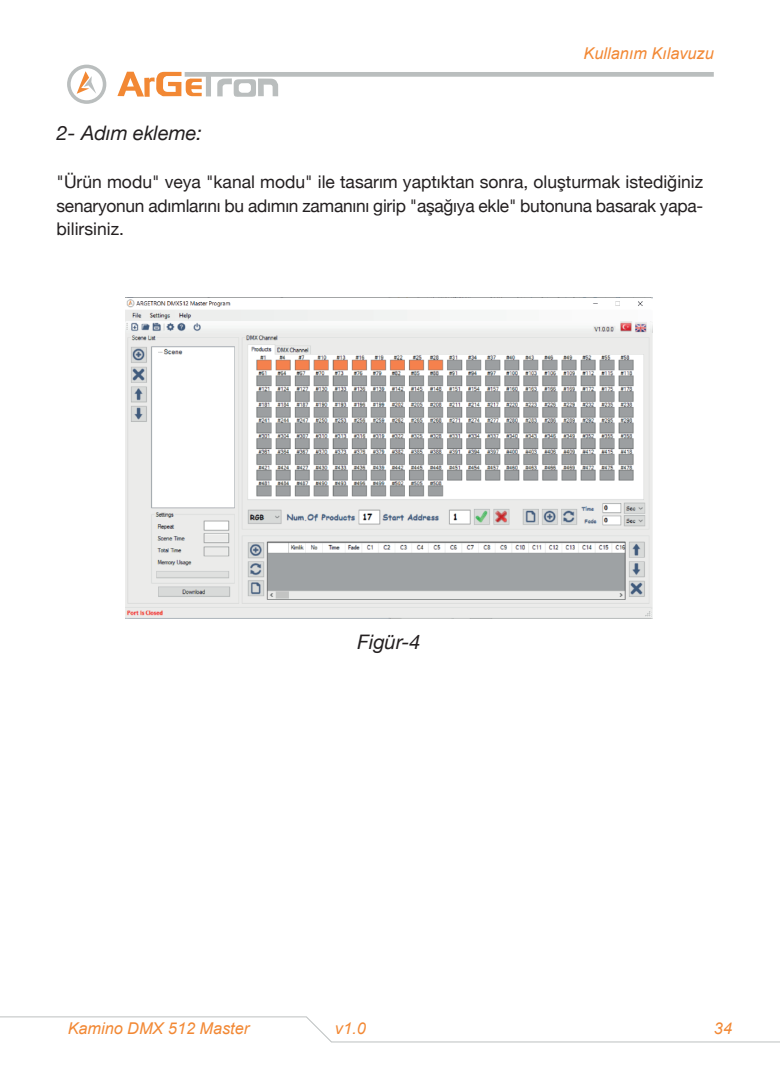
<style>
.page{position:relative;width:780px;height:1088px;background:#fff}
.page>*{position:absolute;margin:0;border:0;box-sizing:border-box;transform-origin:0 0}
.t1{font:italic 20px "Helvetica Neue";color:#231f20}
.t2{font:17.5px/23.8px "Helvetica Neue";letter-spacing:-.015em;color:#231f20;text-align:justify}
.t3{font:italic 16.25px "Arial";color:#f28834}
</style>
<div class="page">
<svg style="left:117px;top:72px;width:596px;height:25px"></svg>
<svg style="left:67px;top:65px;width:39px;height:39px"></svg>
<svg style="left:0;top:1016px;width:780px;height:26px"></svg>
<img style="left:125px;top:297px;width:528px;height:322px">
<p class="t3" style="left:583px;top:43px;width:132px">Kullanım Kılavuzu</p>
<p class="t1" style="left:57px;top:119px;width:147px">2- Adım ekleme:</p>
<p class="t2" style="left:57px;top:171px;width:648px">"Ürün modu" veya "kanal modu" ile tasarım yaptıktan sonra, oluşturmak istediğiniz senaryonun adımlarını bu adımın zamanını girip "aşağıya ekle" butonuna basarak yapa&shy;bilirsiniz.</p>
<p class="t1" style="left:357px;top:628px;width:64px">Figür-4</p>
<p class="t3" style="left:68px;top:1018px;width:183px">Kamino DMX 512 Master</p>
<p class="t3" style="left:335px;top:1017px;width:32px">v1.0</p>
<p class="t3" style="left:714px;top:1018px;width:20px">34</p>
</div>
